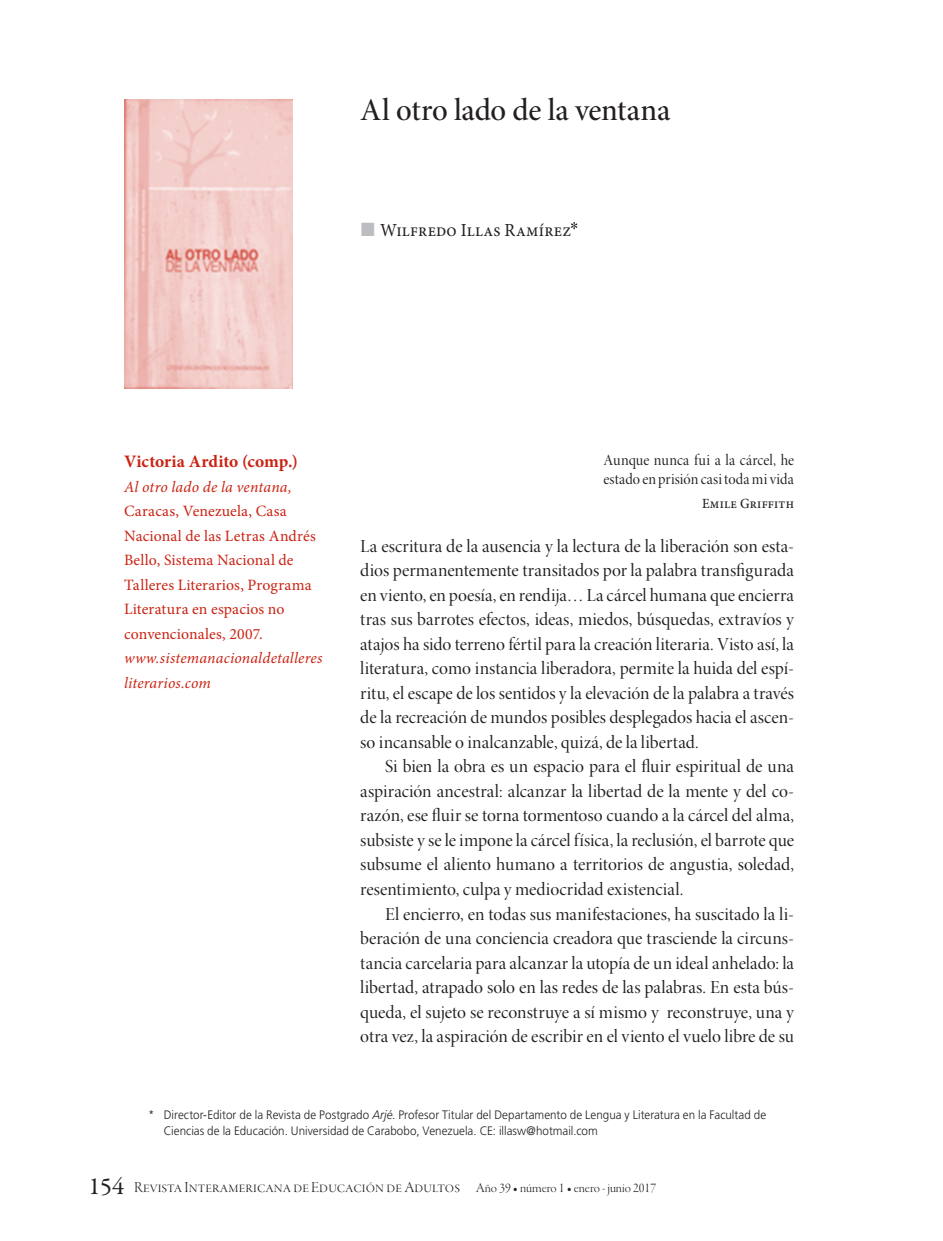
<style>
.page{position:relative;width:943px;height:1241px;background:#fff}
.page>*{position:absolute;margin:0;border:0;box-sizing:border-box;transform-origin:0 0}
.Cabeza{font:31.5px "Minion Pro Medium Subh";letter-spacing:-.01em;color:#231f20}
.t1{font:24.5px "Garamond Premr Pro";color:#231f20}
.cuerpo_de_texto{font:18.38px/24.5px "Minion Pro Disp";color:#231f20;text-align:justify}
.CT_sin_sangria{font:18.38px/24.5px "Minion Pro Disp";letter-spacing:.005em;color:#231f20;text-align:justify}
.t2{font:18.38px "Minion Pro";letter-spacing:.01em;color:#231f20;scale:.95 1}
.cuerpo_de_texto-2{font:700 17.5px "Minion Pro";letter-spacing:-.005em;color:#ca2313}
.cuerpo_de_texto-3{font:15.75px/24.5px "Minion Pro";letter-spacing:.01em;color:#ca2313}
.t3{font:15.75px "Garamond Premr Pro Lt Disp";letter-spacing:.005em;color:#231f20}
.Epígrafe{font:15.75px/18.4px "Minion Pro Disp";letter-spacing:.01em;color:#231f20;scale:.95 1}
.cuerpo_de_texto-4{font:italic 15.75px "Minion Pro";letter-spacing:.01em;color:#ca2313}
.Epígrafe_autor{font:500 14px "Minion Pro";letter-spacing:.015em;color:#231f20;scale:.95 1}
.Nota_al_pie{font:300 12.25px/15.8px "Frutiger LT Std";color:#231f20;scale:.95 1}
.s1{font-style:italic}
.s2{font-weight:400;font-size:9.62px}
.s3{font-size:14px}
</style>
<div class="page">
<img style="left:124px;top:99px;width:169px;height:289px">
<svg style="left:571px;top:222px;width:6px;height:7px"></svg>
<p class="Cabeza" style="left:360px;top:91px;width:312px">Al otro lado de la ventana</p>
<p class="t2" style="left:380px;top:218px;width:202px">Wilfredo Illas Ramírez</p>
<p class="cuerpo_de_texto-2" style="left:124px;top:449px;width:175px">Victoria Ardito (comp.)</p>
<p class="cuerpo_de_texto-3" style="left:124px;top:474px;width:193px"><span class="s1">Al otro lado de la ventana,<br></span>Caracas, Venezuela, Casa<br>Nacional de las Letras Andrés<br>Bello, Sistema Nacional de<br>Talleres Literarios, Programa<br>Literatura en espacios no convencionales, 2007.</p>
<p class="cuerpo_de_texto-4" style="left:124px;top:647px;width:200px">www.sistemanacionaldetalleres</p>
<p class="cuerpo_de_texto-4" style="left:124px;top:671px;width:88px">literarios.com</p>
<p class="Epígrafe" style="left:603px;top:451px;width:202px">Aunque nunca fui a la cárcel, he estado en prisión casi toda mi vida</p>
<p class="Epígrafe_autor" style="left:702px;top:494px;width:98px">Emile Griffith</p>
<p class="CT_sin_sangria" style="left:360px;top:534px;width:435px">La escritura de la ausencia y la lectura de la liberación son esta&shy;dios permanentemente transitados por la palabra transfigurada en viento, en poesía, en rendija… La cárcel humana que encierra tras sus barrotes efectos, ideas, miedos, búsquedas, extravíos y atajos ha sido terreno fértil para la creación literaria. Visto así, la literatura, como instancia liberadora, permite la huida del espí&shy;ritu, el escape de los sentidos y la elevación de la palabra a través de la recreación de mundos posibles desplegados hacia el ascen&shy;so incansable o inalcanzable, quizá, de la libertad.</p>
<p class="cuerpo_de_texto" style="left:360px;top:754px;width:435px;text-indent:25px">Si bien la obra es un espacio para el fluir espiritual de una aspiración ancestral: alcanzar la libertad de la mente y del co&shy;razón, ese fluir se torna tormentoso cuando a la cárcel del alma, subsiste y se le impone la cárcel física, la reclusión, el barrote que subsume el aliento humano a territorios de angustia, soledad, resentimiento, culpa y mediocridad existencial.</p>
<p class="cuerpo_de_texto" style="left:360px;top:901px;width:435px;text-indent:25px">El encierro, en todas sus manifestaciones, ha suscitado la li&shy;beración de una conciencia creadora que trasciende la circuns&shy;tancia carcelaria para alcanzar la utopía de un ideal anhelado: la libertad, atrapado solo en las redes de las palabras. En esta bús&shy;queda, el sujeto se reconstruye a sí mismo y reconstruye, una y otra vez, la aspiración de escribir en el viento el vuelo libre de su</p>
<p class="Nota_al_pie" style="left:164px;top:1106px;width:635px;text-indent:-15px"><span class="s2">*</span> Director-Editor de la Revista de Postgrado <span class="s1">Arjé</span>. Profesor Titular del Departamento de Lengua y Literatura en la Facultad de<br>Ciencias de la Educación. Universidad de Carabobo, Venezuela. CE: illasw@hotmail.com</p>
<p class="t1" style="left:88px;top:1171px;width:37px">154</p>
<p class="t3" style="left:134px;top:1178px;width:523px">Revista Interamericana de Educación de Adultos <span class="s3">Año 39 • número 1 • enero - junio 2017</span></p>
</div>
